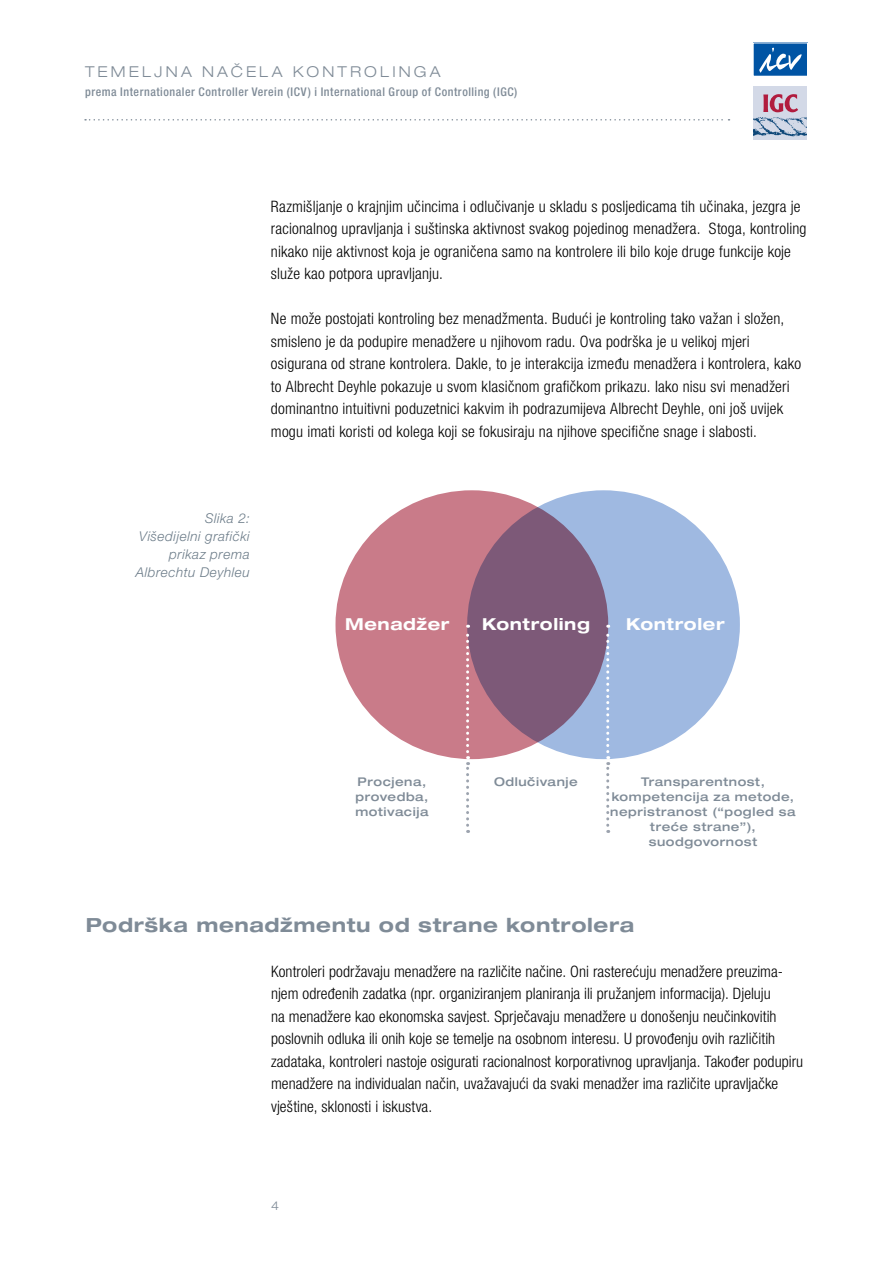
<style>
.page{position:relative;width:893px;height:1263px;background:#fff}
.page>*{position:absolute;margin:0;border:0;box-sizing:border-box;transform-origin:0 0}
.t1{font:700 expanded 19.5px "Helvetica Neue LT Pro";letter-spacing:.03em;color:#7f8b97}
.t2{font:700 expanded 16.5px "Helvetica Neue LT Pro";letter-spacing:.035em;color:#fff}
.t3{font:300 condensed 15.75px/22.5px "Helvetica Neue LT Pro";letter-spacing:.01em;color:#000}
.t4{font:300 expanded 15px "Helvetica Neue LT Pro";letter-spacing:.21em;color:#7f8b97}
.t5{font:italic 300 13.5px/18px "Helvetica Neue LT Pro";letter-spacing:.04em;color:#6b7b88;text-align:right}
.t6{font:500 expanded 12px/15px "Helvetica Neue LT Pro";letter-spacing:.045em;color:#7f8b97;text-align:center}
.t7{font:500 condensed 12px "Helvetica Neue LT Pro";letter-spacing:.045em;color:#7f8b97}
.t8{font:300 expanded 12px "Helvetica Neue LT Pro";color:#7f8b97}
</style>
<div class="page">
<svg style="left:85px;top:119px;width:644px;height:2px"></svg>
<div style="left:753px;top:43px;width:54px;height:33px;background:#0054a4"></div>
<svg style="left:759px;top:48px;width:43px;height:25px"></svg>
<div style="left:753px;top:43px;width:55px;height:34px;border:1px solid #fff"></div>
<svg style="left:753px;top:86px;width:54px;height:54px"></svg>
<div style="left:754px;top:87px;width:53px;height:53px;background:#d3d9e7"></div>
<img style="left:754px;top:117px;width:53px;height:20px">
<svg style="left:763px;top:94px;width:35px;height:18px"></svg>
<div style="left:335px;top:490px;width:273px;height:269px;background:#c97b89;border-radius:50%"></div>
<svg style="left:467px;top:490px;width:273px;height:269px;background:#9191b5"></svg>
<svg style="left:466px;top:625px;width:3px;height:208px"></svg>
<svg style="left:606px;top:625px;width:3px;height:208px"></svg>
<p class="t4" style="left:85px;top:62px;width:357px">TEMELJNA NAČELA KONTROLINGA</p>
<p class="t7" style="left:85px;top:85px;width:434px">prema Internationaler Controller Verein (ICV) i International Group of Controlling (IGC)</p>
<p class="t3" style="left:271px;top:195px;width:537px">Razmišljanje o krajnjim učincima i odlučivanje u skladu s posljedicama tih učinaka, jezgra je racionalnog upravljanja i suštinska aktivnost svakog pojedinog menadžera. Stoga, kontroling nikako nije aktivnost koja je ograničena samo na kontrolere ili bilo koje druge funkcije koje služe kao potpora upravljanju.</p>
<p class="t3" style="left:271px;top:307px;width:532px">Ne može postojati kontroling bez menadžmenta. Budući je kontroling tako važan i složen, smisleno je da podupire menadžere u njihovom radu. Ova podrška je u velikoj mjeri osigurana od strane kontrolera. Dakle, to je interakcija između menadžera i kontrolera, kako to Albrecht Deyhle pokazuje u svom klasičnom grafičkom prikazu. Iako nisu svi menadžeri dominantno intuitivni poduzetnici kakvim ih podrazumijeva Albrecht Deyhle, oni još uvijek mogu imati koristi od kolega koji se fokusiraju na njihove specifične snage i slabosti.</p>
<p class="t5" style="left:136px;top:509px;width:116px">Slika 2:<br>Višedijelni grafički prikaz prema<br>Albrechtu Deyhleu</p>
<p class="t2" style="left:345px;top:614px;width:106px">Menadžer</p>
<p class="t2" style="left:482px;top:614px;width:109px">Kontroling</p>
<p class="t2" style="left:626px;top:614px;width:100px">Kontroler</p>
<p class="t6" style="left:355px;top:774px;width:75px;text-align:left">Procjena, provedba, motivacija</p>
<p class="t6" style="left:494px;top:774px;width:85px">Odlučivanje</p>
<p class="t6" style="left:610px;top:774px;width:187px">Transparentnost, kompetencija za metode, nepristranost (“pogled sa treće strane”), suodgovornost</p>
<p class="t1" style="left:86px;top:912px;width:550px">Podrška menadžmentu od strane kontrolera</p>
<p class="t3" style="left:271px;top:960px;width:534px">Kontroleri podržavaju menadžere na različite načine. Oni rasterećuju menadžere preuzima&shy;njem određenih zadatka (npr. organiziranjem planiranja ili pružanjem informacija). Djeluju<br>na menadžere kao ekonomska savjest. Sprječavaju menadžere u donošenju neučinkovitih poslovnih odluka ili onih koje se temelje na osobnom interesu. U provođenju ovih različitih zadataka, kontroleri nastoje osigurati racionalnost korporativnog upravljanja. Također podupiru menadžere na individualan način, uvažavajući da svaki menadžer ima različite upravljačke vještine, sklonosti i iskustva.</p>
<p class="t8" style="left:271px;top:1198px;width:10px">4</p>
</div>
